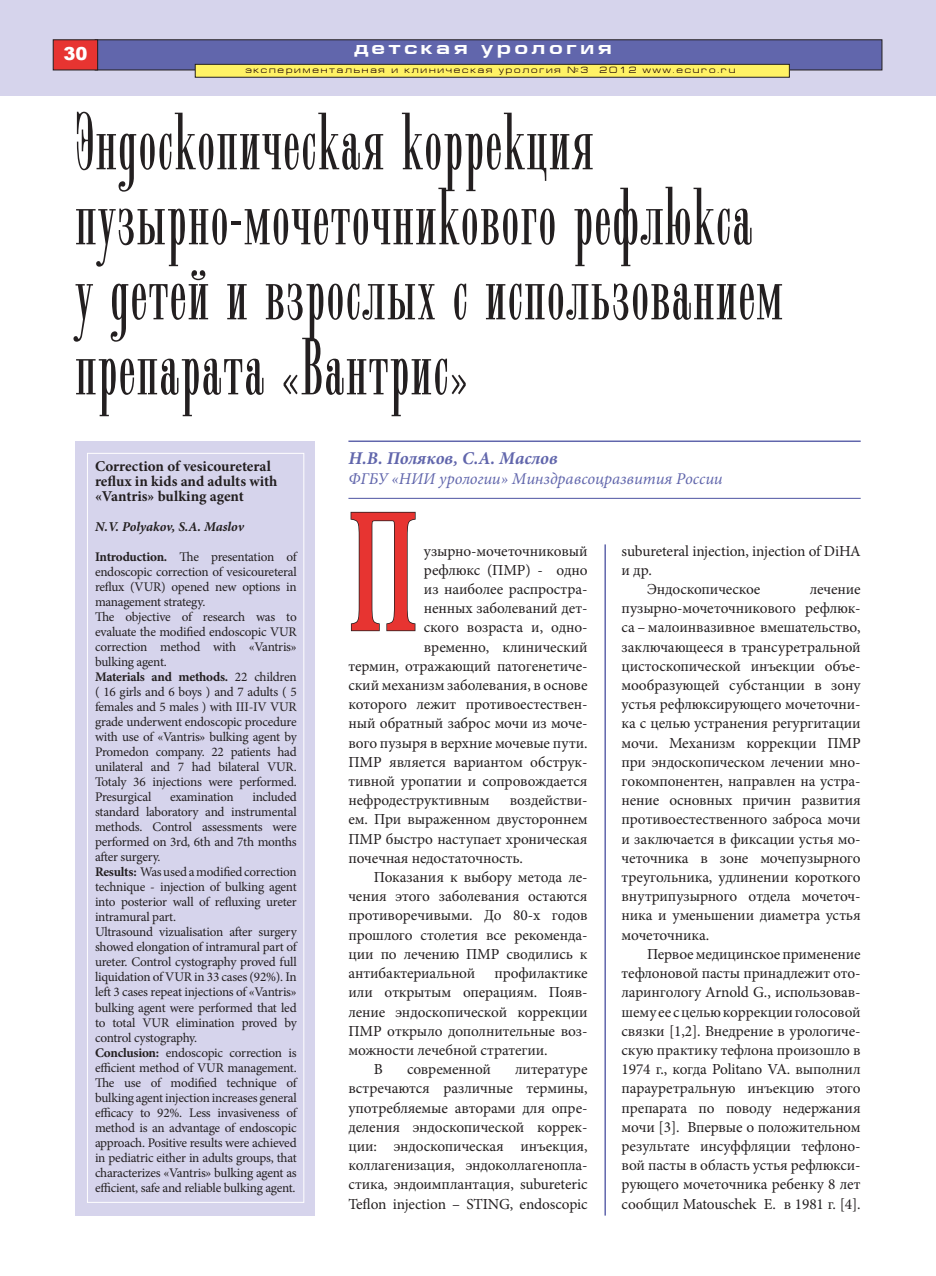
<style>
.page{position:relative;width:936px;height:1276px;background:#fff}
.page>*{position:absolute;margin:0;border:0;box-sizing:border-box;transform-origin:0 0}
.t1{font:700 181.2px "Minion Pro";color:#e73431;scale:.5 1}
.t2{font:79.5px "Radar";letter-spacing:.02em;color:#231f20}
.t3{font:italic 700 18px "Minion Pro";letter-spacing:-.005em;color:#6166ac}
.t4{font:700 18px "Europe Ext";letter-spacing:.2em;color:#fff}
.t5{font:900 18px "Arial";color:#fff}
.t6{font:italic 16.5px "Minion Pro";color:#6166ac}
.t7{font:15.3px/19.2px "Minion Pro";letter-spacing:-.01em;color:#231f20;text-align:justify}
.t8{font:700 15px/15px "Minion Pro";color:#231f20}
.t9{font:italic 700 13.5px "Minion Pro";letter-spacing:-.005em;color:#231f20}
.t10{font:13.2px/15px "Minion Pro";letter-spacing:-.02em;color:#231f20;text-align:justify}
.t11{font:9px "Europe Ext";letter-spacing:.2em;color:#1a0000}
.s1{font-weight:700}
</style>
<div class="page">
<div style="left:0;top:0;width:935px;height:95px;background:#d6d4ec"></div>
<div style="left:95px;top:39px;width:787px;height:31px;background:#6166ac;border:1px solid #231f20"></div>
<div style="left:53px;top:39px;width:45px;height:31px;background:#e73431;border:1px solid #231f20"></div>
<div style="left:195px;top:64px;width:594px;height:13px;background:#fff265"></div>
<div style="left:195px;top:64px;width:594px;height:14px;border:1px solid #231f20"></div>
<div style="left:75px;top:441px;width:239px;height:774px;background:#d6d4ec"></div>
<div style="left:87px;top:453px;width:217px;height:749px;border:1px solid #fff"></div>
<hr style="left:348px;top:440px;width:512px;height:2px;background:#6166ac">
<hr style="left:348px;top:498px;width:512px;height:1px;background:#6166ac">
<hr style="left:604px;top:544px;width:2px;height:671px;background:#6166ac">
<svg style="left:350px;top:511px;width:66px;height:121px"></svg>
<p class="t5" style="left:64px;top:41px;width:26px">30</p>
<p class="t4" style="left:354px;top:38px;width:259px">детская урология</p>
<p class="t11" style="left:245px;top:65px;width:491px">экспериментальная и клиническая урология №3 2012 www.ecuro.ru</p>
<p class="t2" style="left:75px;top:101px;width:519px">Эндоскопическая коррекция</p>
<p class="t2" style="left:75px;top:176px;width:678px">пузырно-мочеточникового рефлюкса</p>
<p class="t2" style="left:75px;top:251px;width:709px">у детей и взрослых с использованием</p>
<p class="t2" style="left:75px;top:326px;width:393px">препарата «Вантрис»</p>
<p class="t3" style="left:348px;top:445px;width:211px">Н.В. Поляков, С.А. Маслов</p>
<p class="t6" style="left:348px;top:467px;width:376px">ФГБУ «НИИ урологии» Минздравсоцразвития России</p>
<p class="t8" style="left:95px;top:459px;width:184px">Correction of vesicoureteral reflux in kids and adults with «Vantris» bulking agent</p>
<p class="t9" style="left:95px;top:517px;width:151px">N.V. Polyakov, S.A. Maslov</p>
<p class="t10" style="left:95px;top:550px;width:203px"><span class="s1">Introduction.</span> The presentation of endoscopic correction of vesicoureteral reflux (VUR) opened new options in management strategy.</p>
<p class="t10" style="left:95px;top:610px;width:203px">The objective of research was to evaluate the modified endoscopic VUR correction method with «Vantris» bulking agent.</p>
<p class="t10" style="left:95px;top:670px;width:203px"><span class="s1">Materials and methods.</span> 22 children ( 16 girls and 6 boys ) and 7 adults ( 5 females and 5 males ) with III-IV VUR grade underwent endoscopic procedure with use of «Vantris» bulking agent by Promedon company. 22 patients had unilateral and 7 had bilateral VUR.<br>Totaly 36 injections were performed.<br>Presurgical</p>
<p class="t1" style="left:348px;top:445px;width:140px">П</p>
<p class="t7" style="left:621px;top:541px;width:240px">subureteral injection, injection of DiHA и др.</p>
<p class="t7" style="left:647px;top:579px;width:115px">Эндоскопическое</p>
<p class="t7" style="left:424px;top:541px;width:165px">узырно-мочеточниковый</p>
<p class="t7" style="left:424px;top:560px;width:165px">рефлюкс (ПМР) - одно</p>
<p class="t7" style="left:424px;top:579px;width:165px">из наиболее распростра-</p>
<p class="t7" style="left:424px;top:599px;width:165px">ненных заболеваний дет-</p>
<p class="t7" style="left:424px;top:618px;width:165px">ского возраста и, одно-</p>
<p class="t7" style="left:424px;top:637px;width:165px">временно, клинический</p>
<p class="t7" style="left:348px;top:656px;width:240px">термин, отражающий патогенетиче-</p>
<p class="t7" style="left:348px;top:675px;width:240px">ский механизм заболевания, в основе</p>
<p class="t7" style="left:348px;top:695px;width:240px">которого лежит противоестествен-</p>
<p class="t7" style="left:348px;top:714px;width:240px">ный обратный заброс мочи из моче-</p>
<p class="t7" style="left:348px;top:733px;width:240px">вого пузыря в верхние мочевые пути.</p>
<p class="t7" style="left:348px;top:752px;width:240px">ПМР является вариантом обструк-</p>
<p class="t7" style="left:348px;top:771px;width:240px">тивной уропатии и сопровождается</p>
<p class="t7" style="left:348px;top:791px;width:143px">нефродеструктивным</p>
<p class="t7" style="left:621px;top:579px;width:240px;text-indent:188px">лечение пузырно-мочеточникового рефлюк&shy;са – малоинвазивное вмешательство, заключающееся в трансуретральной цистоскопической инъекции объе&shy;мообразующей субстанции в зону устья рефлюксирующего мочеточни&shy;ка с целью устранения регургитации мочи. Механизм коррекции ПМР при эндоскопическом лечении мно&shy;гокомпонентен, направлен на устра&shy;нение основных причин развития противоестественного заброса мочи и заключается в фиксации устья мо&shy;четочника в зоне мочепузырного треугольника, удлинении короткого внутрипузырного отдела мочеточ&shy;ника и уменьшении диаметра устья мочеточника.</p>
<p class="t7" style="left:621px;top:944px;width:240px;text-indent:26px">Первое медицинское применение тефлоновой пасты принадлежит ото&shy;ларингологу Arnold G., использовав&shy;шему ее с целью коррекции голосовой связки [1,2]. Внедрение в урологиче&shy;скую практику тефлона произошло в 1974 г., когда Politano VA. выполнил парауретральную инъекцию этого препарата по поводу недержания мочи [3]. Впервые о положительном результате инсуффляции тефлоно&shy;вой пасты в область устья рефлюкси&shy;рующего мочеточника ребенку 8 лет сообщил Matouschek E. в 1981 г. [4].</p>
<p class="t10" style="left:95px;top:790px;width:203px;text-indent:157px">included standard laboratory and instrumental methods. Control assessments were performed on 3rd, 6th and 7th months after surgery.</p>
<p class="t10" style="left:95px;top:865px;width:203px"><span class="s1">Results:</span> Was used a modified correction technique - injection of bulking agent into posterior wall of refluxing ureter intramural part.</p>
<p class="t10" style="left:95px;top:925px;width:203px">Ultrasound vizualisation after surgery showed elongation of intramural part of ureter. Control cystography proved full liquidation of VUR in 33 cases (92%). In left 3 cases repeat injections of «Vantris» bulking agent were performed that led to total VUR elimination proved by control cystography.</p>
<p class="t10" style="left:95px;top:1045px;width:203px"><span class="s1">Conclusion:</span> endoscopic correction is efficient method of VUR management.<br>The use of modified technique of bulking agent injection increases general efficacy to 92%. Less invasiveness of method is an advantage of endoscopic approach. Positive results were achieved in pediatric either in adults groups, that characterizes «Vantris» bulking agent as efficient, safe and reliable bulking agent.</p>
<p class="t10" style="left:170px;top:790px;width:65px">examination</p>
<p class="t7" style="left:348px;top:791px;width:240px;text-indent:161px">воздействи&shy;ем. При выраженном двустороннем ПМР быстро наступает хроническая почечная недостаточность.</p>
<p class="t7" style="left:348px;top:867px;width:240px;text-indent:26px">Показания к выбору метода ле&shy;чения этого заболевания остаются противоречивыми. До 80-х годов прошлого столетия все рекоменда&shy;ции по лечению ПМР сводились к антибактериальной профилактике или открытым операциям. Появ&shy;ление эндоскопической коррекции ПМР открыло дополнительные воз&shy;можности лечебной стратегии.</p>
<p class="t7" style="left:374px;top:1059px;width:10px">В</p>
<p class="t7" style="left:407px;top:1059px;width:86px">современной</p>
<p class="t7" style="left:348px;top:1059px;width:240px;text-indent:167px">литературе встречаются различные термины, употребляемые авторами для опре&shy;деления эндоскопической коррек&shy;ции: эндоскопическая инъекция, коллагенизация, эндоколлагенопла&shy;стика, эндоимплантация, subureteric Teflon injection – STING, endoscopic</p>
</div>
